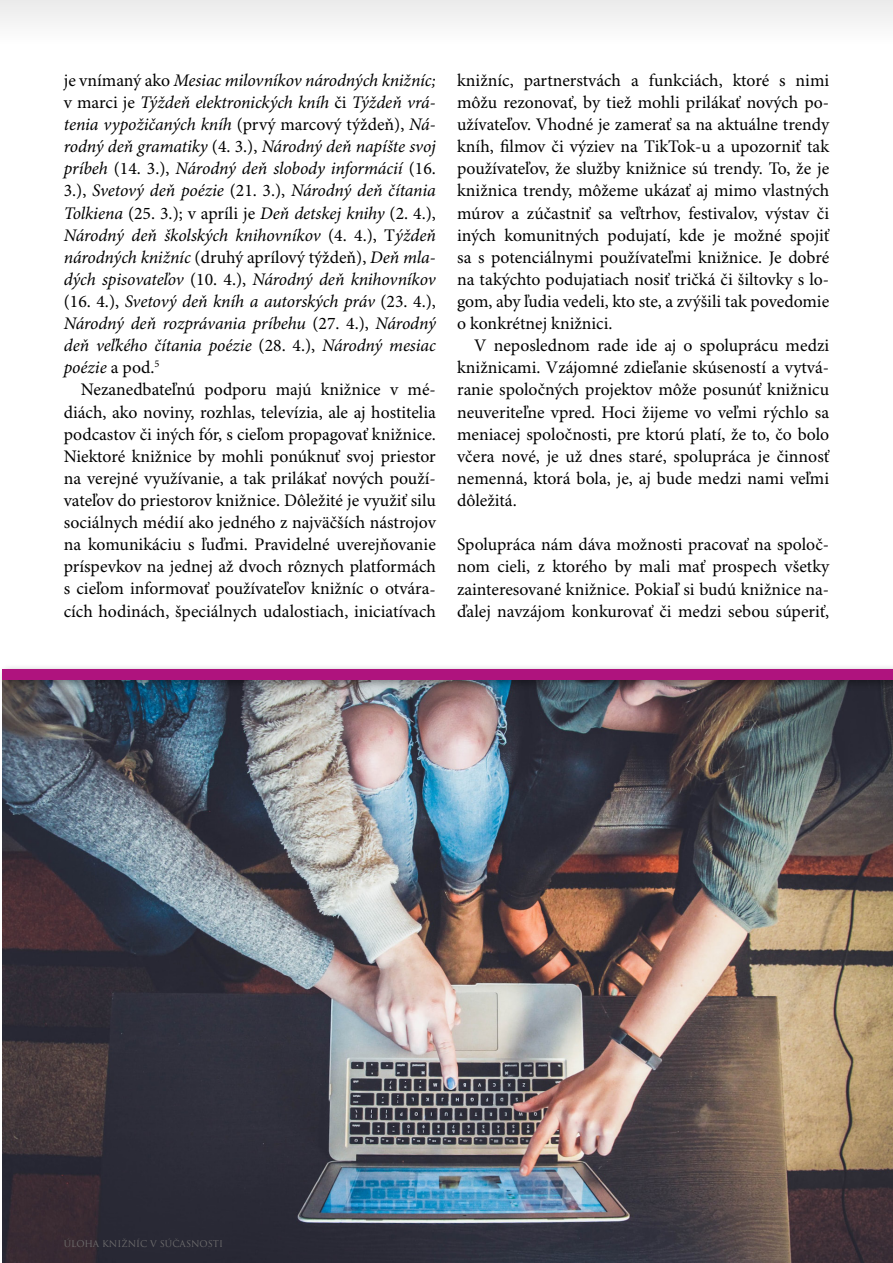
<style>
.page{position:relative;width:893px;height:1263px;background:#fff}
.page>*{position:absolute;margin:0;border:0;box-sizing:border-box;transform-origin:0 0}
.t1{font:17.7px/22px "Minion Pro";color:#000;text-align:justify}
.t2{font:italic 17.7px/22px "Minion Pro";letter-spacing:-.005em;color:#000;text-align:justify}
.t3{font:9px "Trajan Pro";color:#706f6f}
.s1{font-style:normal}
</style>
<div class="page">
<hr style="left:0;top:0;width:2px;height:44px;background:#e3e3e3">
<div style="left:2px;top:0;width:891px;height:44px;background:#f4f4f4"></div>
<img style="left:2px;top:691px;width:891px;height:572px">
<div style="left:0;top:664px;width:893px;height:27px;background:#000;opacity:.4"></div>
<div style="left:2px;top:669px;width:891px;height:10px;background:#af137e"></div>
<p class="t2" style="left:64px;top:70px;width:374px"><span class="s1">je vnímaný ako</span> Mesiac milovníkov národných knižníc; <span class="s1">v marci je</span> Týždeň elektronických kníh <span class="s1">či</span> Týždeň vrá&shy;tenia vypožičaných kníh <span class="s1">(prvý marcový týždeň),</span> Ná&shy;rodný deň gramatiky <span class="s1">(4. 3.),</span> Národný deň napíšte svoj príbeh <span class="s1">(14. 3.),</span> Národný deň slobody informácií <span class="s1">(16.<br>3.),</span> Svetový deň poézie <span class="s1">(21. 3.),</span> Národný deň čítania Tolkiena <span class="s1">(25. 3.); v apríli je</span> Deň detskej knihy <span class="s1">(2. 4.), </span>Národný deň školských knihovníkov <span class="s1">(4. 4.), T</span>ýždeň národných knižníc <span class="s1">(druhý aprílový týždeň),</span> Deň mla&shy;dých spisovateľov <span class="s1">(10. 4.),</span> Národný deň knihovníkov <span class="s1">(16. 4.),</span> Svetový deň kníh a autorských práv <span class="s1">(23. 4.), </span>Národný deň rozprávania príbehu <span class="s1">(27. 4.),</span> Národný deň veľkého čítania poézie <span class="s1">(28. 4.),</span> Národný mesiac poézie <span class="s1">a pod.</span><sup>5</sup></p>
<p class="t1" style="left:64px;top:379px;width:374px;text-indent:17px">Nezanedbateľnú podporu majú knižnice v mé&shy;diách, ako noviny, rozhlas, televízia, ale aj hostitelia podcastov či iných fór, s cieľom propagovať knižnice.<br>Niektoré knižnice by mohli ponúknuť svoj priestor na verejné využívanie, a tak prilákať nových použí&shy;vateľov do priestorov knižnice. Dôležité je využiť silu sociálnych médií ako jedného z najväčších nástrojov na komunikáciu s ľuďmi. Pravidelné uverejňovanie príspevkov na jednej až dvoch rôznych platformách s cieľom informovať používateľov knižníc o otvára&shy;cích hodinách, špeciálnych udalostiach, iniciatívach</p>
<p class="t1" style="left:457px;top:70px;width:374px">knižníc, partnerstvách a funkciách, ktoré s nimi môžu rezonovať, by tiež mohli prilákať nových po&shy;užívateľov. Vhodné je zamerať sa na aktuálne trendy kníh, filmov či výziev na TikTok-u a upozorniť tak používateľov, že služby knižnice sú trendy. To, že je knižnica trendy, môžeme ukázať aj mimo vlastných múrov a zúčastniť sa veľtrhov, festivalov, výstav či iných komunitných podujatí, kde je možné spojiť sa s potenciálnymi používateľmi knižnice. Je dobré na takýchto podujatiach nosiť tričká či šiltovky s lo&shy;gom, aby ľudia vedeli, kto ste, a zvýšili tak povedomie o konkrétnej knižnici.</p>
<p class="t1" style="left:457px;top:335px;width:374px;text-indent:17px">V neposlednom rade ide aj o spoluprácu medzi knižnicami. Vzájomné zdieľanie skúseností a vytvá&shy;ranie spoločných projektov môže posunúť knižnicu neuveriteľne vpred. Hoci žijeme vo veľmi rýchlo sa meniacej spoločnosti, pre ktorú platí, že to, čo bolo včera nové, je už dnes staré, spolupráca je činnosť nemenná, ktorá bola, je, aj bude medzi nami veľmi dôležitá.</p>
<p class="t1" style="left:457px;top:534px;width:374px">Spolupráca nám dáva možnosti pracovať na spoloč&shy;nom cieli, z ktorého by mali mať prospech všetky zainteresované knižnice. Pokiaľ si budú knižnice na&shy;ďalej navzájom konkurovať či medzi sebou súperiť,</p>
<p class="t3" style="left:64px;top:1238px;width:161px">ÚLOHA KNIŽNÍC V SÚČASNOSTI</p>
</div>
